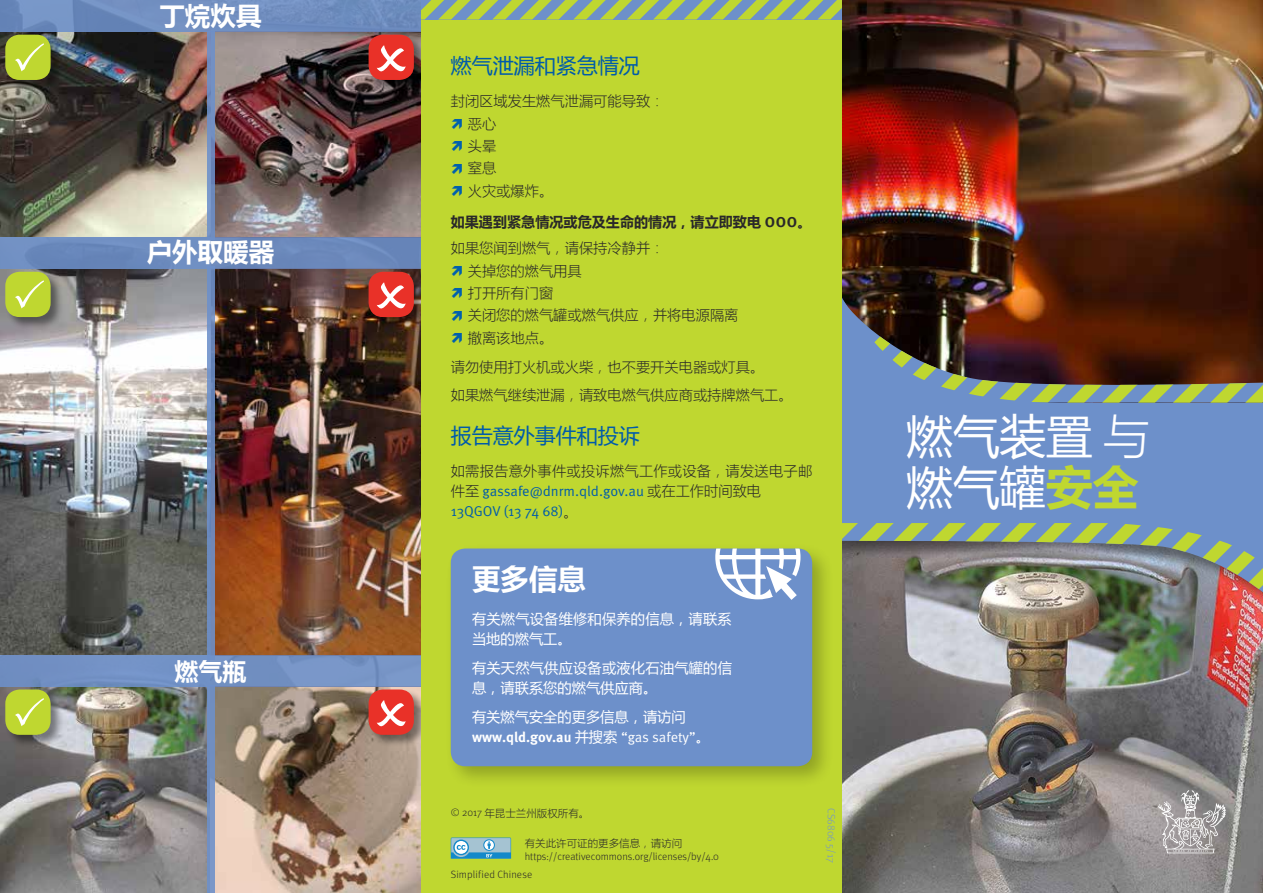
<style>
.page{position:relative;width:1263px;height:893px;background:#fff}
.page>*{position:absolute;margin:0;border:0;box-sizing:border-box;transform-origin:0 0}
.t1{font:46.5px/51px "Microsoft Ya Hei UI";color:#fff}
.t2{font:700 28.5px "Microsoft Ya Hei UI";color:#fff}
.t3{font:700 25.5px "Microsoft Ya Hei UI";color:#fff}
.t4{font:700 24px "Microsoft Ya Hei UI";color:#fff}
.t5{font:21px "Microsoft Ya Hei UI";color:#005baa}
.t6{font:14.25px/22.4px "Microsoft Ya Hei UI Light";color:#292829}
.t7{font:14.25px/20.2px "Microsoft Ya Hei UI";letter-spacing:.015em;color:#fff}
.t8{font:14.25px/20.2px "Meta OT";letter-spacing:-.005em;color:#005baa}
.t9{font:700 14.25px/26.1px "Microsoft Ya Hei UI";color:#292829}
.t10{font:300 10.5px/13.4px "Meta Pro";color:#292829}
.t11{font:10.5px "Microsoft Ya Hei UI Light";color:#292829}
.t12{font:300 10.5px "Meta Pro";color:#7395cd}
.s1{font-family:"Meta OT";font-weight:500;font-size:19.5px}
.s2{font-family:"Microsoft Ya Hei UI Light";font-weight:400}
.s3{font-family:"Microsoft Ya Hei UI Light";color:#292829}
.s4{font-family:"Meta OT";font-weight:700}
.s5{font-family:"Meta OT"}
.s6{font-family:"Meta Pro";font-weight:300}
.s7{font-family:"Microsoft Ya Hei UI Light"}
.s8{font-weight:700;color:#bfd730}
</style>
<div class="page">
<img style="left:842px;top:0;width:421px;height:294px">
<img style="left:842px;top:644px;width:421px;height:249px">
<svg style="left:1158px;top:790px;width:68px;height:85px;background:#a39fa0"></svg>
<div style="left:842px;top:403px;width:421px;height:128px;background:#6d90ca"></div>
<div style="left:334px;top:525px;width:929px;height:119px;background:#000;opacity:.38"></div>
<img style="left:842px;top:600px;width:421px;height:32px">
<svg style="left:842px;top:294px;width:421px;height:4px;background:#452311"></svg>
<img style="left:0;top:31px;width:207px;height:862px">
<img style="left:179px;top:269px;width:28px;height:387px">
<div style="left:0;top:0;width:421px;height:31px;background:linear-gradient(to right,#708ec0,#6f8dbe)"></div>
<div style="left:0;top:237px;width:421px;height:32px;background:#6b88bb"></div>
<div style="left:0;top:656px;width:421px;height:31px;background:#6d90ca"></div>
<div style="left:5px;top:34px;width:59px;height:59px;background:#000;opacity:.44"></div>
<div style="left:5px;top:35px;width:46px;height:45px;background:#bfd730;border-radius:14px"></div>
<svg style="left:15px;top:43px;width:29px;height:28px"></svg>
<div style="left:5px;top:271px;width:59px;height:59px;background:#000;opacity:.44"></div>
<div style="left:5px;top:272px;width:46px;height:45px;background:#bfd730;border-radius:14px"></div>
<svg style="left:15px;top:280px;width:29px;height:28px"></svg>
<div style="left:5px;top:689px;width:59px;height:59px;background:#000;opacity:.44"></div>
<div style="left:5px;top:689px;width:46px;height:46px;background:#bfd730;border-radius:14px"></div>
<svg style="left:15px;top:698px;width:29px;height:28px"></svg>
<svg style="left:842px;top:298px;width:421px;height:105px;background:#584338"></svg>
<img style="left:215px;top:31px;width:206px;height:207px">
<svg style="left:215px;top:686px;width:206px;height:207px;background:#a7917e"></svg>
<img style="left:215px;top:269px;width:206px;height:387px">
<svg style="left:207px;top:31px;width:8px;height:209px;background:#718dc0"></svg>
<svg style="left:207px;top:266px;width:8px;height:390px;background:#6d8abc"></svg>
<div style="left:207px;top:685px;width:8px;height:208px;background:#718fc3"></div>
<div style="left:368px;top:689px;width:58px;height:59px;background:#000;opacity:.44"></div>
<div style="left:369px;top:689px;width:45px;height:46px;background:#e93128;border-radius:14px"></div>
<svg style="left:377px;top:700px;width:29px;height:26px"></svg>
<div style="left:368px;top:271px;width:58px;height:59px;background:#000;opacity:.44"></div>
<div style="left:369px;top:272px;width:45px;height:45px;background:#e93128;border-radius:14px"></div>
<svg style="left:377px;top:282px;width:29px;height:26px"></svg>
<div style="left:368px;top:34px;width:58px;height:59px;background:#000;opacity:.44"></div>
<div style="left:369px;top:35px;width:45px;height:45px;background:#e93128;border-radius:14px"></div>
<svg style="left:377px;top:45px;width:29px;height:26px"></svg>
<div style="left:421px;top:0;width:421px;height:893px;background:#bfd730"></div>
<svg style="left:421px;top:0;width:421px;height:20px"></svg>
<div style="left:445px;top:543px;width:390px;height:246px;background:#000;opacity:.24"></div>
<div style="left:451px;top:548px;width:361px;height:218px;background:#6d90ca;border-radius:14px"></div>
<img style="left:332px;top:475px;width:931px;height:125px">
<svg style="left:451px;top:837px;width:60px;height:22px"></svg>
<p class="t3" style="left:159px;top:-2px;width:103px">丁烷炊具</p>
<p class="t3" style="left:147px;top:234px;width:129px">户外取暖器</p>
<p class="t4" style="left:174px;top:654px;width:73px">燃气瓶</p>
<p class="t5" style="left:451px;top:51px;width:190px">燃气泄漏和紧急情况</p>
<p class="t6" style="left:468px;top:90px;width:198px;text-indent:-17px">封闭区域发生燃气泄漏可能导致：恶心<br>头晕<br>窒息<br>火灾或爆炸。</p>
<p class="t9" style="left:451px;top:208px;width:362px">如果遇到紧急情况或危及生命的情况，请立即致电 <span class="s1">000</span>。<span class="s2">如果您闻到燃气，请保持冷静并：</span></p>
<p class="t6" style="left:468px;top:259px;width:272px">关掉您的燃气用具<br>打开所有门窗<br>关闭您的燃气罐或燃气供应，并将电源隔离撤离该地点。</p>
<p class="t6" style="left:451px;top:352px;width:344px;line-height:28.8px">请勿使用打火机或火柴，也不要开关电器或灯具。<br>如果燃气继续泄漏，请致电燃气供应商或持牌燃气工。</p>
<p class="t5" style="left:451px;top:421px;width:190px">报告意外事件和投诉</p>
<p class="t8" style="left:451px;top:461px;width:363px"><span class="s3">如需报告意外事件或投诉燃气工作或设备，请发送电子邮件至</span> gassafe@dnrm.qld.gov.au <span class="s3">或在工作时间致电<br></span>13QGOV (13 74 68)<span class="s3">。</span></p>
<p class="t2" style="left:472px;top:559px;width:115px">更多信息</p>
<p class="t7" style="left:472px;top:608px;width:261px">有关燃气设备维修和保养的信息，请联系当地的燃气工。</p>
<p class="t7" style="left:472px;top:657px;width:261px">有关天然气供应设备或液化石油气罐的信息，请联系您的燃气供应商。</p>
<p class="t7" style="left:472px;top:706px;width:240px">有关燃气安全的更多信息，请访问<span class="s4">www.qld.gov.au</span> 并搜索 <span class="s5">“gas safety”</span>。</p>
<p class="t11" style="left:451px;top:806px;width:140px"><span class="s6">© 2017</span> 年昆士兰州版权所有。</p>
<p class="t10" style="left:525px;top:836px;width:196px"><span class="s2">有关此许可证的更多信息，请访问</span>https://creativecommons.org/licenses/by/4.0</p>
<p class="t10" style="left:451px;top:867px;width:83px">Simplified Chinese</p>
<p class="t12" style="left:839px;top:808px;width:56px;rotate:90deg">CS6806 5/17</p>
<p class="t1" style="left:907px;top:409px;width:245px">燃气装置<span class="s7">与</span>燃气罐<span class="s8">安全</span></p>
</div>
